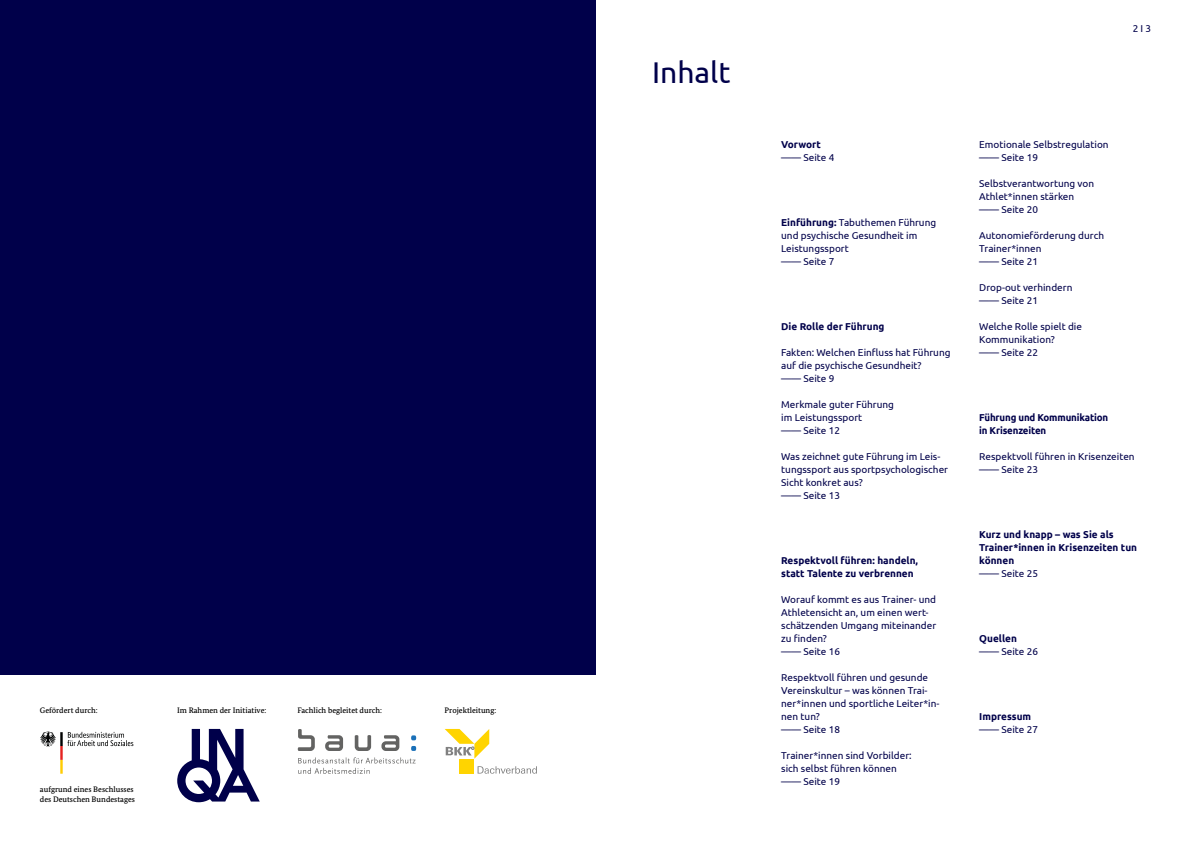
<style>
.page{position:relative;width:1191px;height:842px;background:#fff}
.page>*{position:absolute;margin:0;border:0;box-sizing:border-box;transform-origin:0 0}
.t1{font:30px "Ubuntu";color:#00004a}
.t2{font:10px/13px "Ubuntu";color:#00004a}
.t3{font:700 10px/13px "Ubuntu";color:#00004a}
.t4{font:500 8px/10px "Bundes Serif";color:#000}
.s1{font-weight:700}
</style>
<div class="page">
<div style="left:0;top:0;width:596px;height:842px;background:#00004a"></div>
<div style="left:0;top:676px;width:601px;height:166px;background:#fff"></div>
<svg style="left:177px;top:729px;width:83px;height:73px"></svg>
<svg style="left:40px;top:731px;width:93px;height:43px"></svg>
<svg style="left:411px;top:746px;width:5px;height:5px"></svg>
<svg style="left:411px;top:735px;width:5px;height:5px"></svg>
<svg style="left:298px;top:757px;width:117px;height:17px"></svg>
<svg style="left:297px;top:729px;width:18px;height:22px"></svg>
<svg style="left:355px;top:735px;width:16px;height:16px"></svg>
<svg style="left:325px;top:735px;width:18px;height:16px"></svg>
<svg style="left:381px;top:735px;width:18px;height:16px"></svg>
<div style="left:459px;top:759px;width:15px;height:14px;background:#ffd400"></div>
<svg style="left:444px;top:729px;width:45px;height:30px"></svg>
<svg style="left:477px;top:766px;width:60px;height:8px"></svg>
<p class="t4" style="left:40px;top:705px;width:59px">Gefördert durch:</p>
<p class="t4" style="left:177px;top:705px;width:91px">Im Rahmen der Initiative:</p>
<p class="t4" style="left:297px;top:705px;width:86px">Fachlich begleitet durch:</p>
<p class="t4" style="left:444px;top:705px;width:53px">Projektleitung:</p>
<p class="t4" style="left:40px;top:784px;width:97px">aufgrund eines Beschlusses des Deutschen Bundestages</p>
<h1 class="t1" style="left:652px;top:54px;width:80px">Inhalt</h1>
<p class="t2" style="left:1132px;top:21px;width:20px">2 I 3</p>
<p class="t3" style="left:781px;top:137px;width:41px">Vorwort</p>
<p class="t2" style="left:781px;top:150px;width:55px">—— Seite 4</p>
<p class="t2" style="left:781px;top:215px;width:156px"><span class="s1">Einführung:</span> Tabuthemen Führung und psychische Gesundheit im<br>Leistungssport<br>—— Seite 7</p>
<p class="t3" style="left:781px;top:319px;width:105px">Die Rolle der Führung</p>
<p class="t2" style="left:781px;top:345px;width:171px">Fakten: Welchen Einfluss hat Führung auf die psychische Gesundheit?<br>—— Seite 9</p>
<p class="t2" style="left:781px;top:397px;width:114px">Merkmale guter Führung im Leistungssport<br>—— Seite 12</p>
<p class="t2" style="left:781px;top:449px;width:168px">Was zeichnet gute Führung im Leis&shy;tungssport aus sportpsychologischer<br>Sicht konkret aus?<br>—— Seite 13</p>
<p class="t3" style="left:781px;top:553px;width:138px">Respektvoll führen: handeln, statt Talente zu verbrennen</p>
<p class="t2" style="left:781px;top:592px;width:156px">Worauf kommt es aus Trainer- und<br>Athletensicht an, um einen wert&shy;schätzenden Umgang miteinander zu finden?<br>—— Seite 16</p>
<p class="t2" style="left:781px;top:670px;width:160px">Respektvoll führen und gesunde<br>Vereinskultur – was können Trai&shy;ner*innen und sportliche Leiter*in&shy;nen tun?<br>—— Seite 18</p>
<p class="t2" style="left:781px;top:748px;width:132px">Trainer*innen sind Vorbilder: sich selbst führen können —— Seite 19</p>
<p class="t2" style="left:979px;top:137px;width:131px">Emotionale Selbstregulation —— Seite 19</p>
<p class="t2" style="left:979px;top:176px;width:116px">Selbstverantwortung von<br>Athlet*innen stärken —— Seite 20</p>
<p class="t2" style="left:979px;top:228px;width:126px">Autonomieförderung durch<br>Trainer*innen<br>—— Seite 21</p>
<p class="t2" style="left:979px;top:280px;width:95px">Drop-out verhindern —— Seite 21</p>
<p class="t2" style="left:979px;top:319px;width:104px">Welche Rolle spielt die<br>Kommunikation?<br>—— Seite 22</p>
<p class="t3" style="left:979px;top:410px;width:130px">Führung und Kommunikation in Krisenzeiten</p>
<p class="t2" style="left:979px;top:449px;width:157px">Respektvoll führen in Krisenzeiten —— Seite 23</p>
<p class="t3" style="left:979px;top:527px;width:159px">Kurz und knapp – was Sie als<br>Trainer*innen in Krisenzeiten tun können</p>
<p class="t2" style="left:979px;top:566px;width:60px">—— Seite 25</p>
<p class="t3" style="left:979px;top:631px;width:39px">Quellen</p>
<p class="t2" style="left:979px;top:644px;width:60px">—— Seite 26</p>
<p class="t3" style="left:979px;top:709px;width:53px">Impressum</p>
<p class="t2" style="left:979px;top:722px;width:60px">—— Seite 27</p>
</div>
